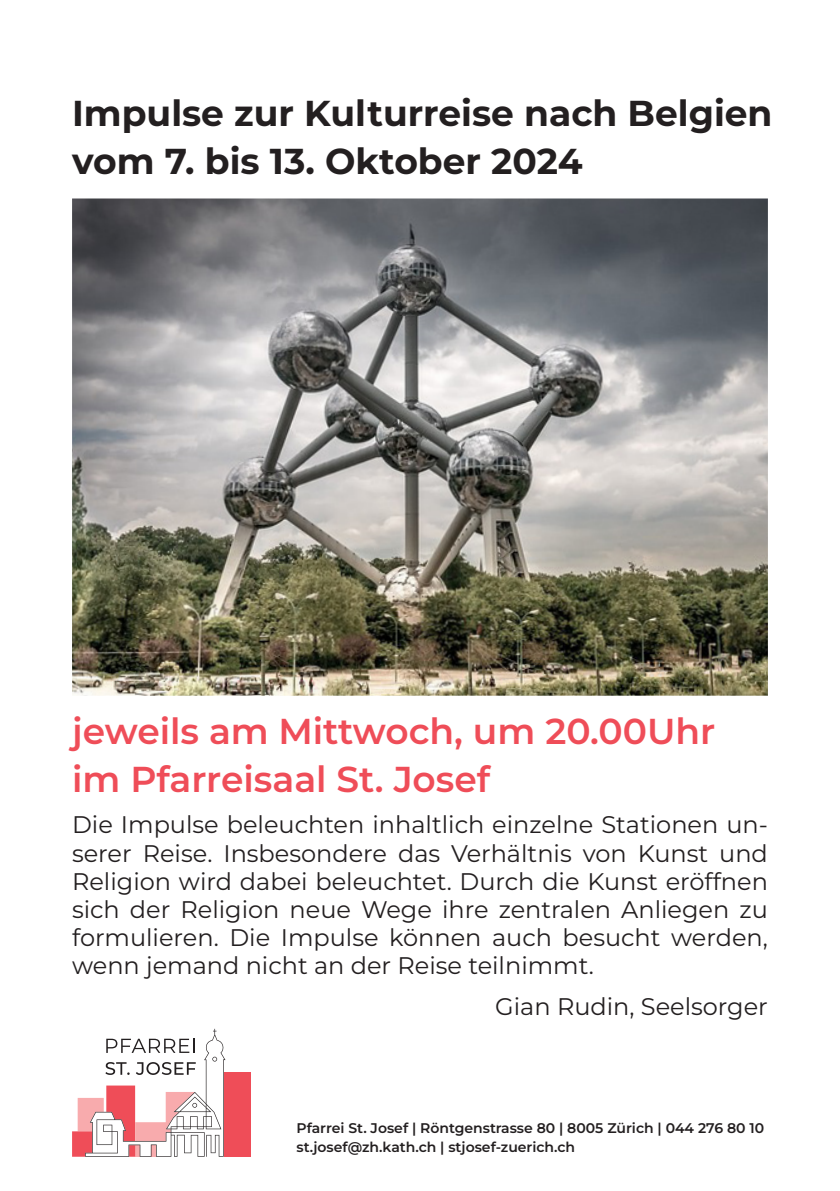
<style>
.page{position:relative;width:840px;height:1191px;background:#fff}
.page>*{position:absolute;margin:0;border:0;box-sizing:border-box;transform-origin:0 0}
.Titel_bold_24pt{font:700 36px "Montserrat";color:#231f20}
.Titel_bold_24pt-2{font:600 36px/48px "Montserrat";color:#ef4d58}
.Titel_bold_24pt-3{font:24px/28px "Montserrat";color:#231f20;text-align:justify}
.Adresse_St_Josef_sem{font:600 14px "Montserrat";color:#231f20}
</style>
<div class="page">
<div style="left:223px;top:1072px;width:27px;height:84px;background:#ef4d58"></div>
<svg style="left:72px;top:1028px;width:153px;height:128px"></svg>
<img style="left:72px;top:198px;width:695px;height:497px">
<p class="Titel_bold_24pt" style="left:72px;top:89px;width:701px">Impulse zur Kulturreise nach Belgien</p>
<p class="Titel_bold_24pt" style="left:72px;top:137px;width:511px">vom 7. bis 13. Oktober 2024</p>
<p class="Titel_bold_24pt-2" style="left:72px;top:706px;width:644px">jeweils am Mittwoch, um 20.00Uhr im Pfarreisaal St. Josef</p>
<p class="Titel_bold_24pt-3" style="left:72px;top:810px;width:697px">Die Impulse beleuchten inhaltlich einzelne Stationen un&shy;serer Reise. Insbesondere das Verhältnis von Kunst und Religion wird dabei beleuchtet. Durch die Kunst eröffnen sich der Religion neue Wege ihre zentralen Anliegen zu formulieren. Die Impulse können auch besucht werden, wenn jemand nicht an der Reise teilnimmt.</p>
<p class="Titel_bold_24pt-3" style="left:495px;top:992px;width:274px">Gian Rudin, Seelsorger</p>
<p class="Adresse_St_Josef_sem" style="left:296px;top:1118px;width:469px">Pfarrei St. Josef | Röntgenstrasse 80 | 8005 Zürich | 044 276 80 10</p>
<p class="Adresse_St_Josef_sem" style="left:296px;top:1137px;width:280px">st.josef@zh.kath.ch | stjosef-zuerich.ch</p>
</div>
